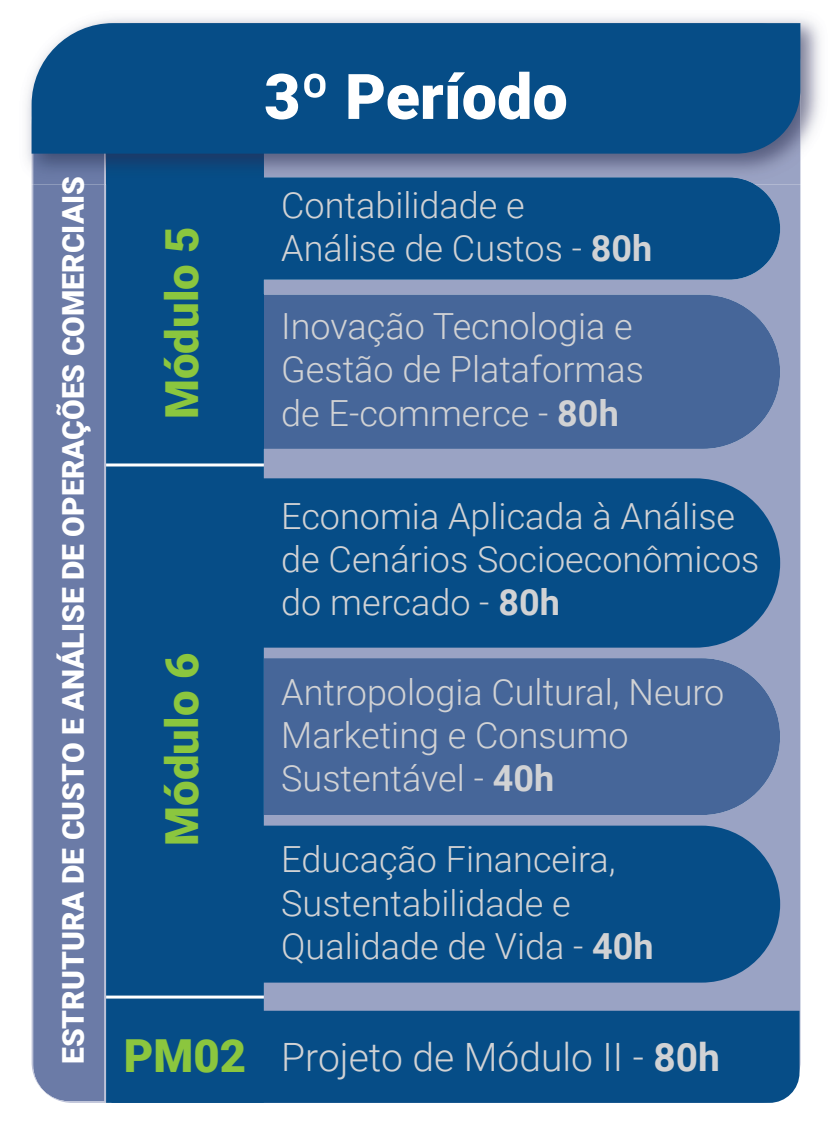
<style>
.page{position:relative;width:832px;height:1126px;background:#fff}
.page>*{position:absolute;margin:0;border:0;box-sizing:border-box;transform-origin:0 0}
.t1{font:900 63px "Roboto";color:#fff}
.t2{font:900 45.6px "Roboto";color:#8bc63e}
.t3{font:300 39px "Roboto";color:#d1d2d4}
.t4{font:300 36px/43.2px "Roboto";color:#d1d2d4}
.t5{font:900 30px "Roboto";color:#fff}
.s1{font-weight:700}
.s2{font-weight:900;font-size:45.6px;color:#8bc63e}
</style>
<div class="page">
<div style="left:264px;top:185px;width:536px;height:893px;background:#9aa3c4"></div>
<div style="left:264px;top:658px;width:516px;height:157px;background:#466699"></div>
<div style="left:32px;top:185px;width:74px;height:917px;background:#6b7ba7"></div>
<div style="left:106px;top:185px;width:158px;height:917px;background:#064d87"></div>
<div style="left:111px;top:177px;width:669px;height:103px;background:#064d87;border-radius:51px"></div>
<img style="left:26px;top:17px;width:795px;height:168px">
<img style="left:264px;top:154px;width:536px;height:31px">
<img style="left:108px;top:154px;width:156px;height:31px">
<img style="left:30px;top:115px;width:2px;height:70px">
<img style="left:32px;top:154px;width:76px;height:31px">
<img style="left:137px;top:177px;width:618px;height:8px">
<div style="left:32px;top:23px;width:768px;height:131px;background:#064d87"></div>
<div style="left:111px;top:478px;width:669px;height:169px;background:#064d87"></div>
<div style="left:111px;top:825px;width:669px;height:157px;background:#064d87"></div>
<div style="left:264px;top:295px;width:516px;height:154px;background:#466699"></div>
<div style="left:111px;top:295px;width:153px;height:154px;background:#064d87"></div>
<div style="left:111px;top:1010px;width:688px;height:92px;background:#064d87"></div>
<hr style="left:106px;top:463px;width:158px;height:3px;background:#fff">
<hr style="left:106px;top:995px;width:158px;height:3px;background:#fff">
<p class="t5" style="left:52px;top:1064px;width:889px;rotate:-90deg">ESTRUTURA DE CUSTO E ANÁLISE DE OPERAÇÕES COMERCIAIS</p>
<p class="t2" style="left:150px;top:419px;width:194px;rotate:-90deg">Módulo 5</p>
<p class="t2" style="left:150px;top:845px;width:194px;rotate:-90deg">Módulo 6</p>
<h1 class="t1" style="left:264px;top:52px;width:305px">3º Período</h1>
<p class="t4" style="left:281px;top:182px;width:372px">Contabilidade e<br>Análise de Custos - <span class="s1">80h</span></p>
<p class="t4" style="left:281px;top:303px;width:364px">Inovação Tecnologia e<br>Gestão de Plataformas de E-commerce - <span class="s1">80h</span></p>
<p class="t4" style="left:281px;top:493px;width:480px">Economia Aplicada à Análise de Cenários Socioeconômicos do mercado - <span class="s1">80h</span></p>
<p class="t4" style="left:281px;top:669px;width:444px">Antropologia Cultural, Neuro<br>Marketing e Consumo<br>Sustentável - <span class="s1">40h</span></p>
<p class="t4" style="left:281px;top:836px;width:374px">Educação Financeira,<br>Sustentabilidade e<br>Qualidade de Vida - <span class="s1">40h</span></p>
<p class="t3" style="left:124px;top:1029px;width:598px"><span class="s2">PM02</span> Projeto de Módulo II - <span class="s1">80h</span></p>
</div>
